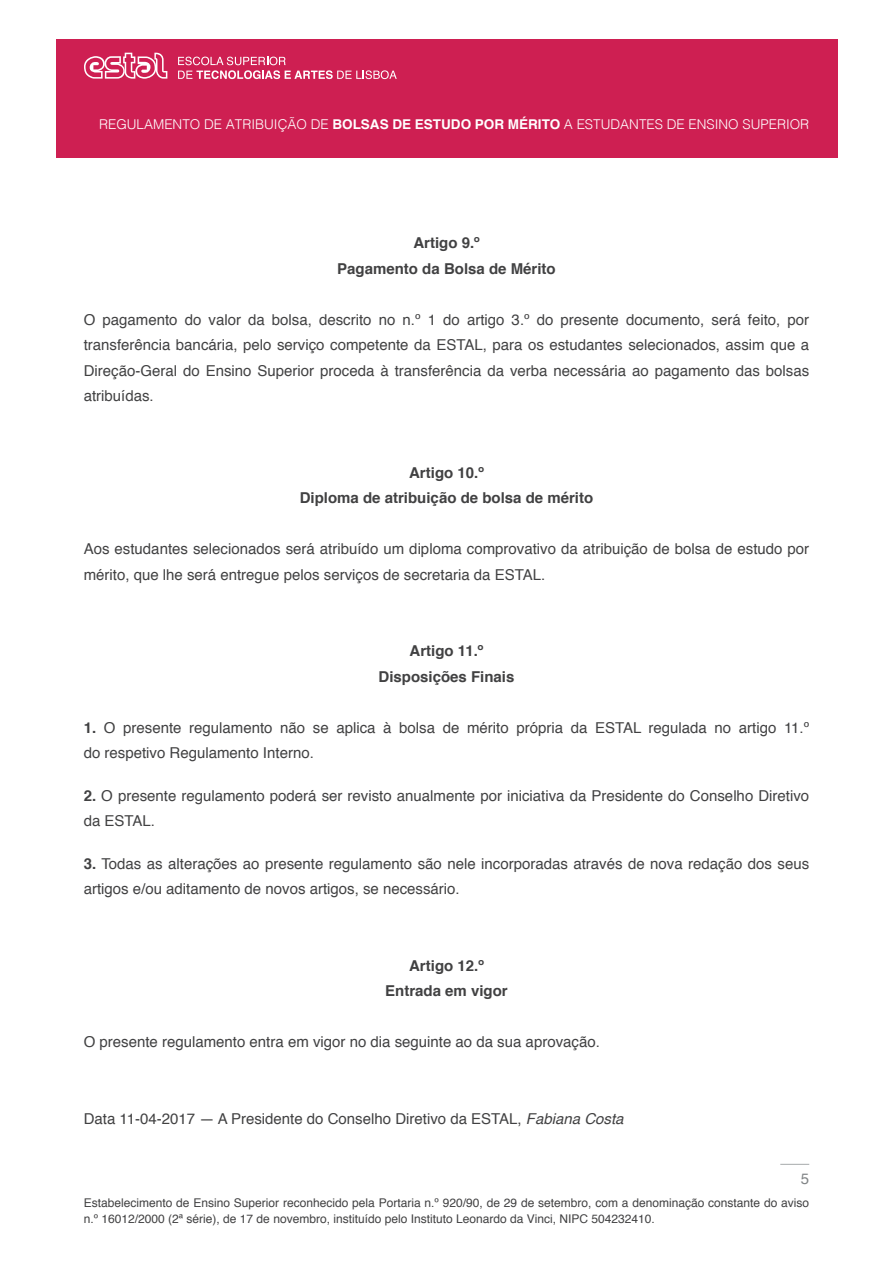
<style>
.page{position:relative;width:893px;height:1263px;background:#fff}
.page>*{position:absolute;margin:0;border:0;box-sizing:border-box;transform-origin:0 0}
.TEXTO{font:15px/25.5px "Helvetica";color:#414142}
.TEXTO-2{font:700 15px "Helvetica";color:#414142}
.t1{font:15px "Helvetica";color:#818486}
.t2{font:300 13.5px "Helvetica";color:#fff}
.t3{font:12px/16.5px "Helvetica";color:#414142}
.s1{font-weight:700}
.s2{font-style:italic}
</style>
<div class="page">
<div style="left:56px;top:40px;width:781px;height:118px;background:#ce1f52"></div>
<svg style="left:84px;top:53px;width:83px;height:26px"></svg>
<svg style="left:178px;top:57px;width:219px;height:22px"></svg>
<svg style="left:780px;top:1164px;width:29px;height:1px"></svg>
<p class="t2" style="left:99px;top:113px;width:712px">REGULAMENTO DE ATRIBUIÇÃO DE <span class="s1">BOLSAS DE ESTUDO POR MÉRITO</span> A ESTUDANTES DE ENSINO SUPERIOR</p>
<p class="TEXTO-2" style="left:413px;top:231px;width:68px">Artigo 9.º</p>
<p class="TEXTO-2" style="left:337px;top:256px;width:220px">Pagamento da Bolsa de Mérito</p>
<p class="TEXTO" style="left:84px;top:307px;width:727px;text-align:justify">O pagamento do valor da bolsa, descrito no n.º 1 do artigo 3.º do presente documento, será feito, por transferência bancária, pelo serviço competente da ESTAL, para os estudantes selecionados, assim que a Direção-Geral do Ensino Superior proceda à transferência da verba necessária ao pagamento das bolsas atribuídas.</p>
<p class="TEXTO-2" style="left:409px;top:460px;width:76px">Artigo 10.º</p>
<p class="TEXTO-2" style="left:300px;top:486px;width:295px">Diploma de atribuição de bolsa de mérito</p>
<p class="TEXTO" style="left:84px;top:537px;width:727px">Aos estudantes selecionados será atribuído um diploma comprovativo da atribuição de bolsa de estudo por mérito, que lhe será entregue pelos serviços de secretaria da ESTAL.</p>
<p class="TEXTO-2" style="left:410px;top:639px;width:75px">Artigo 11.º</p>
<p class="TEXTO-2" style="left:379px;top:664px;width:137px">Disposições Finais</p>
<p class="TEXTO" style="left:84px;top:715px;width:727px"><span class="s1">1.</span> O presente regulamento não se aplica à bolsa de mérito própria da ESTAL regulada no artigo 11.º do respetivo Regulamento Interno.</p>
<p class="TEXTO" style="left:84px;top:783px;width:727px"><span class="s1">2.</span> O presente regulamento poderá ser revisto anualmente por iniciativa da Presidente do Conselho Diretivo da ESTAL.</p>
<p class="TEXTO" style="left:84px;top:851px;width:727px"><span class="s1">3.</span> Todas as alterações ao presente regulamento são nele incorporadas através de nova redação dos seus artigos e/ou aditamento de novos artigos, se necessário.</p>
<p class="TEXTO-2" style="left:409px;top:953px;width:76px">Artigo 12.º</p>
<p class="TEXTO-2" style="left:385px;top:979px;width:124px">Entrada em vigor</p>
<p class="TEXTO" style="left:84px;top:1030px;width:518px">O presente regulamento entra em vigor no dia seguinte ao da sua aprovação.</p>
<p class="TEXTO" style="left:84px;top:1106px;width:541px">Data 11-04-2017 — A Presidente do Conselho Diretivo da ESTAL, <span class="s2">Fabiana Costa</span></p>
<p class="t1" style="left:801px;top:1167px;width:10px">5</p>
<p class="t3" style="left:84px;top:1194px;width:727px">Estabelecimento de Ensino Superior reconhecido pela Portaria n.º 920/90, de 29 de setembro, com a denominação constante do aviso n.º 16012/2000 (2ª série), de 17 de novembro, instituído pelo Instituto Leonardo da Vinci, NIPC 504232410.</p>
</div>
